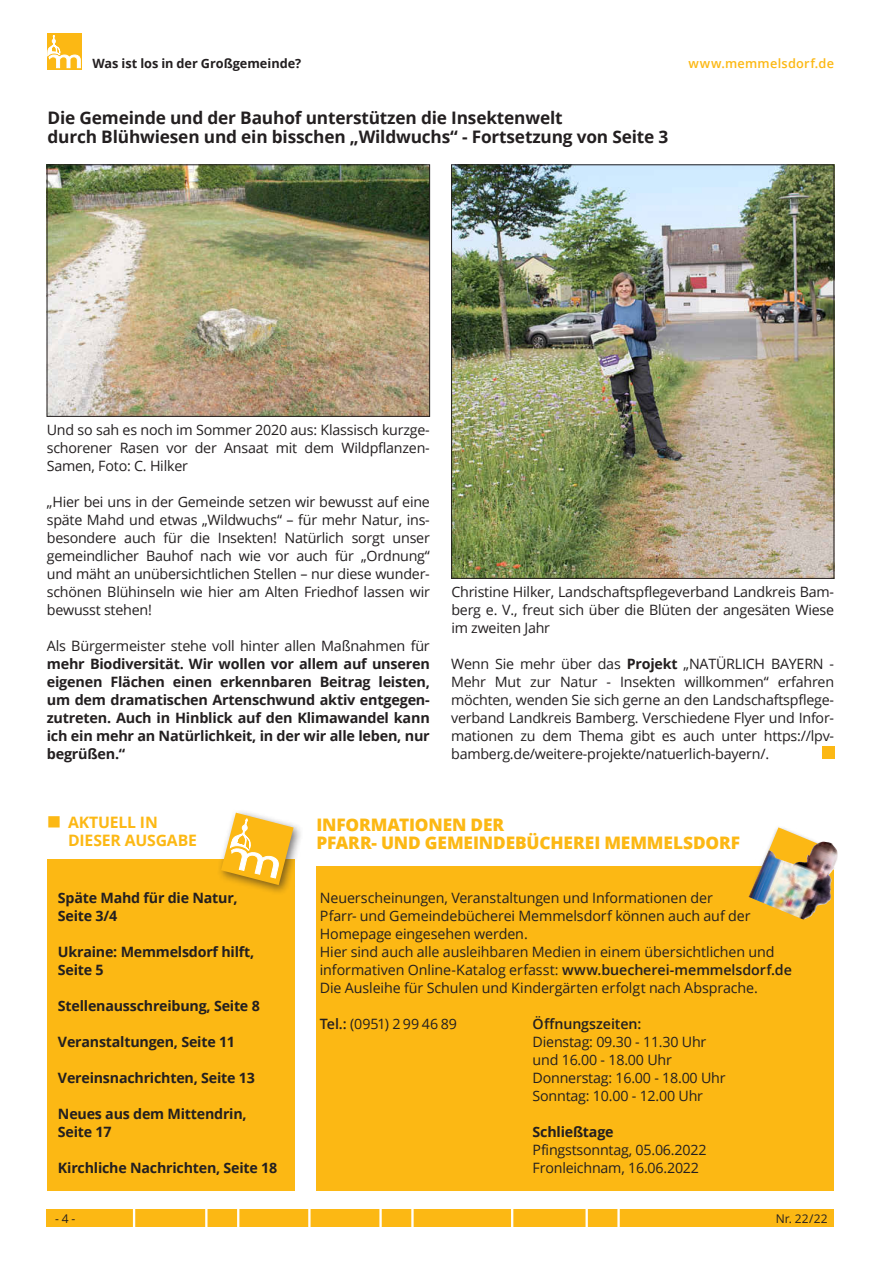
<style>
.page{position:relative;width:881px;height:1263px;background:#fff}
.page>*{position:absolute;margin:0;border:0;box-sizing:border-box;transform-origin:0 0}
.t1{font:700 17.25px/19px "Open Sans";letter-spacing:-.01em;color:#231f20}
.t2{font:800 17.25px/18px "Open Sans";letter-spacing:-.01em;color:#fcb814}
.t3{font:700 15.75px/18px "Open Sans";letter-spacing:-.01em;color:#fcb814}
.t4{font:14.25px/18px "Open Sans";letter-spacing:-.015em;color:#231f20;text-align:justify}
.t5{font:700 14.25px/18px "Open Sans";letter-spacing:-.015em;color:#231f20}
.t6{font:600 14.25px "Open Sans";letter-spacing:-.005em;color:#231f20}
.t7{font:700 12.75px "Open Sans";color:#231f20}
.t8{font:600 12.75px "Open Sans";letter-spacing:.02em;color:#fcb814}
.t9{font:12px "Open Sans";color:#231f20}
.s1{font-weight:700}
.s2{font-weight:600}
</style>
<div class="page">
<svg style="left:47px;top:34px;width:34px;height:36px"></svg>
<svg style="left:47px;top:35px;width:33px;height:33px"></svg>
<div style="left:47px;top:1210px;width:786px;height:17px;background:#fcb814"></div>
<svg style="left:133px;top:1210px;width:2px;height:17px"></svg>
<svg style="left:205px;top:1210px;width:2px;height:17px"></svg>
<svg style="left:237px;top:1210px;width:2px;height:17px"></svg>
<svg style="left:308px;top:1210px;width:2px;height:17px"></svg>
<svg style="left:379px;top:1210px;width:2px;height:17px"></svg>
<svg style="left:411px;top:1210px;width:2px;height:17px"></svg>
<svg style="left:511px;top:1210px;width:2px;height:17px"></svg>
<svg style="left:585px;top:1210px;width:2px;height:17px"></svg>
<svg style="left:617px;top:1210px;width:2px;height:17px"></svg>
<div style="left:47px;top:859px;width:248px;height:332px;background:#fcb814"></div>
<div style="left:216px;top:808px;width:88px;height:88px;background:#231f20;opacity:.62"></div>
<svg style="left:221px;top:813px;width:72px;height:72px"></svg>
<div style="left:821px;top:746px;width:12px;height:13px;background:#fcb814"></div>
<img style="left:49px;top:167px;width:378px;height:248px">
<div style="left:47px;top:165px;width:382px;height:252px;border:1px solid #231f20"></div>
<img style="left:453px;top:167px;width:378px;height:410px">
<div style="left:451px;top:165px;width:382px;height:414px;border:1px solid #231f20"></div>
<div style="left:316px;top:867px;width:517px;height:324px;background:#fcb814"></div>
<svg style="left:771px;top:827px;width:55px;height:15px"></svg>
<img style="left:748px;top:842px;width:89px;height:77px">
<p class="t7" style="left:92px;top:54px;width:210px">Was ist los in der Großgemeinde?</p>
<p class="t1" style="left:47px;top:108px;width:622px">Die Gemeinde und der Bauhof unterstützen die Insektenwelt<br>durch Blühwiesen und ein bisschen „Wildwuchs“ - Fortsetzung von Seite 3</p>
<p class="t8" style="left:688px;top:55px;width:147px">www.memmelsdorf.de</p>
<p class="t4" style="left:47px;top:420px;width:384px">Und so sah es noch im Sommer 2020 aus: Klassisch kurzge&shy;schorener Rasen vor der Ansaat mit dem Wildpflanzen-Samen, Foto: C. Hilker</p>
<p class="t4" style="left:47px;top:492px;width:384px">„Hier bei uns in der Gemeinde setzen wir bewusst auf eine späte Mahd und etwas „Wildwuchs“ – für mehr Natur, ins&shy;besondere auch für die Insekten! Natürlich sorgt unser gemeindlicher Bauhof nach wie vor auch für „Ordnung“ und mäht an unübersichtlichen Stellen – nur diese wunder&shy;schönen Blühinseln wie hier am Alten Friedhof lassen wir bewusst stehen!</p>
<p class="t4" style="left:47px;top:636px;width:384px">Als Bürgermeister stehe voll hinter allen Maßnahmen für</p>
<p class="t5" style="left:47px;top:654px;width:384px;text-align:justify">mehr Biodiversität. Wir wollen vor allem auf unseren eigenen Flächen einen erkennbaren Beitrag leisten, um dem dramatischen Artenschwund aktiv entgegen&shy;zutreten. Auch in Hinblick auf den Klimawandel kann ich ein mehr an Natürlichkeit, in der wir alle leben, nur begrüßen.“</p>
<p class="t4" style="left:451px;top:654px;width:384px">Wenn Sie mehr über das <span class="s1">Projekt</span> „NATÜRLICH BAYERN - Mehr Mut zur Natur - Insekten willkommen“ erfahren möchten, wenden Sie sich gerne an den Landschaftspflege&shy;verband Landkreis Bamberg. Verschiedene Flyer und Infor&shy;mationen zu dem Thema gibt es auch unter https://lpv&shy;bamberg.de/weitere-projekte/natuerlich-bayern/.</p>
<p class="t4" style="left:451px;top:582px;width:384px">Christine Hilker, Landschaftspflegeverband Landkreis Bam&shy;berg e. V., freut sich über die Blüten der angesäten Wiese im zweiten Jahr</p>
<p class="t3" style="left:68px;top:813px;width:130px;text-indent:-21px">■ AKTUELL IN<br>DIESER AUSGABE</p>
<p class="t5" style="left:58px;top:888px;width:181px">Späte Mahd für die Natur,<br>Seite 3/4</p>
<p class="t5" style="left:58px;top:942px;width:198px">Ukraine: Memmelsdorf hilft,<br>Seite 5</p>
<p class="t5" style="left:58px;top:996px;width:203px">Stellenausschreibung, Seite 8</p>
<p class="t5" style="left:58px;top:1032px;width:178px">Veranstaltungen, Seite 11</p>
<p class="t5" style="left:58px;top:1068px;width:198px">Vereinsnachrichten, Seite 13</p>
<p class="t5" style="left:58px;top:1104px;width:190px">Neues aus dem Mittendrin,<br>Seite 17</p>
<p class="t5" style="left:58px;top:1158px;width:221px">Kirchliche Nachrichten, Seite 18</p>
<p class="t2" style="left:316px;top:814px;width:425px">INFORMATIONEN DER<br>PFARR- UND GEMEINDEBÜCHEREI MEMMELSDORF</p>
<p class="t4" style="left:320px;top:888px;width:473px;text-align:left">Neuerscheinungen, Veranstaltungen und Informationen der<br>Pfarr- und Gemeindebücherei Memmelsdorf können auch auf der Homepage eingesehen werden.<br>Hier sind auch alle ausleihbaren Medien in einem übersichtlichen und informativen Online-Katalog erfasst: <span class="s2">www.buecherei-memmelsdorf.de </span>Die Ausleihe für Schulen und Kindergärten erfolgt nach Absprache.</p>
<p class="t4" style="left:320px;top:1014px;width:139px"><span class="s2">Tel.:</span> (0951) 2 99 46 89</p>
<p class="t6" style="left:532px;top:1014px;width:110px">Öffnungszeiten:</p>
<p class="t4" style="left:532px;top:1032px;width:194px;text-align:left">Dienstag: 09.30 - 11.30 Uhr und 16.00 - 18.00 Uhr<br>Donnerstag: 16.00 - 18.00 Uhr<br>Sonntag: 10.00 - 12.00 Uhr</p>
<p class="t5" style="left:532px;top:1122px;width:82px">Schließtage</p>
<p class="t4" style="left:532px;top:1140px;width:175px">Pfingstsonntag, 05.06.2022<br>Fronleichnam, 16.06.2022</p>
<p class="t9" style="left:55px;top:1211px;width:22px">- 4 -</p>
<p class="t9" style="left:775px;top:1211px;width:53px">Nr. 22/22</p>
</div>
